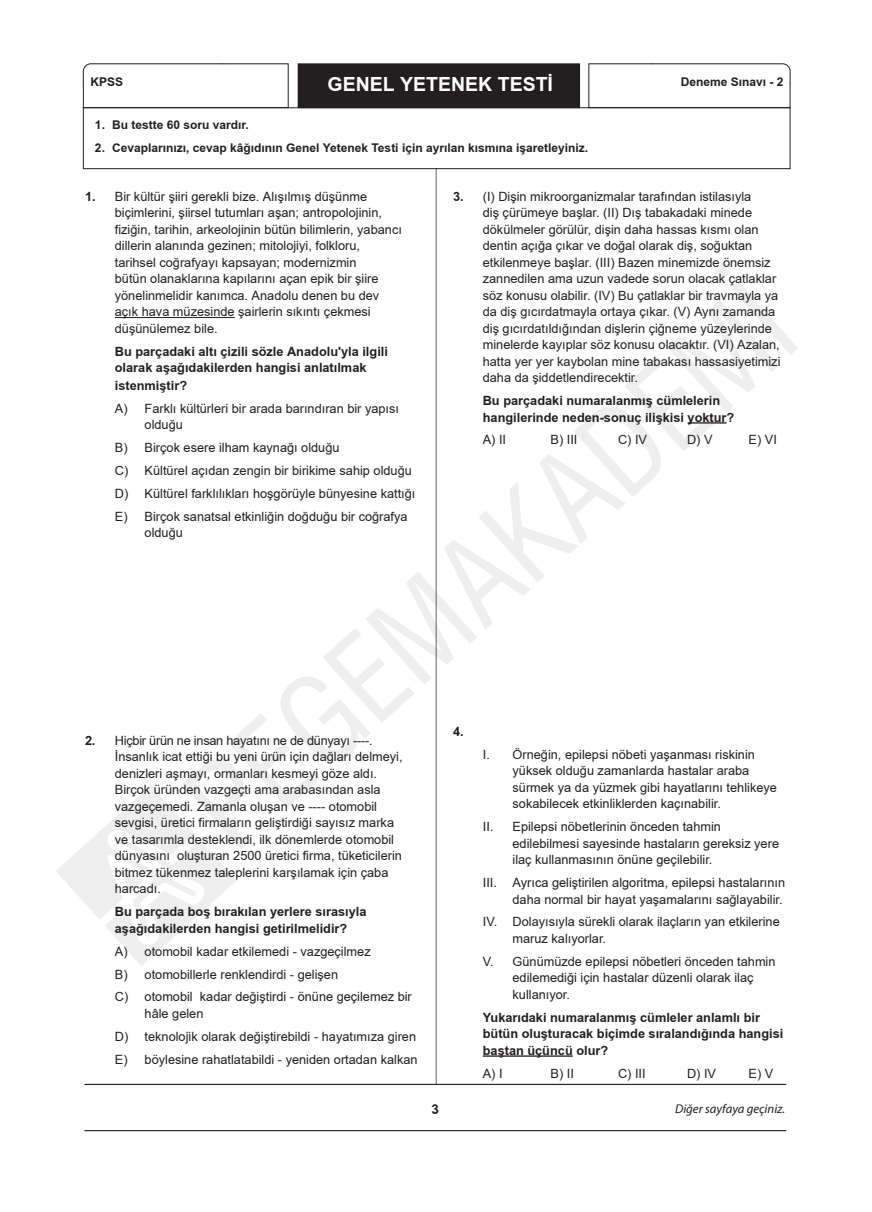
<style>
.page{position:relative;width:872px;height:1212px;background:#fff}
.page>*{position:absolute;margin:0;border:0;box-sizing:border-box;transform-origin:0 0}
.t1{font:700 19.5px "TR Arial";color:#fff}
.t2{font:700 13.5px "TR Arial";color:#231f20}
._5_li_secenek{font:12.75px/16.5px "TR Arial";color:#231f20}
.soru_koku_bold{font:700 12.75px/16.5px "TR Arial";color:#231f20}
.t3{font:italic 12.75px "Myriad Pro";color:#231f20}
.t4{font:700 12px "TR Arial";color:#231f20}
.s1{font-weight:700}
</style>
<div class="page">
<svg style="left:715px;top:264px;width:15px;height:15px"></svg>
<svg style="left:183px;top:572px;width:294px;height:277px"></svg>
<svg style="left:444px;top:283px;width:354px;height:347px"></svg>
<svg style="left:56px;top:785px;width:180px;height:181px"></svg>
<svg style="left:83px;top:63px;width:206px;height:44px"></svg>
<svg style="left:588px;top:63px;width:203px;height:45px"></svg>
<div style="left:298px;top:64px;width:281px;height:44px;background:#231f20"></div>
<div style="left:298px;top:63px;width:282px;height:45px;border:1px solid #231f20"></div>
<div style="left:83px;top:107px;width:707px;height:62px;border:1px solid #231f20"></div>
<hr style="left:84px;top:1084px;width:702px;height:1px;background:#231f20">
<hr style="left:84px;top:1130px;width:702px;height:1px;background:#231f20">
<hr style="left:436px;top:168px;width:1px;height:916px;background:#231f20">
<hr style="left:115px;top:317px;width:120px;height:1px;background:#231f20">
<hr style="left:687px;top:422px;width:39px;height:2px;background:#231f20">
<hr style="left:483px;top:1055px;width:90px;height:2px;background:#231f20">
<h1 class="t1" style="left:327px;top:70px;width:227px">GENEL YETENEK TESTİ</h1>
<p class="t4" style="left:91px;top:73px;width:34px">KPSS</p>
<p class="t4" style="left:681px;top:73px;width:104px">Deneme Sınavı - 2</p>
<p class="t4" style="left:95px;top:117px;width:155px">1. Bu testte 60 soru vardır.</p>
<p class="t4" style="left:95px;top:140px;width:494px">2. Cevaplarınızı, cevap kâğıdının Genel Yetenek Testi için ayrılan kısmına işaretleyiniz.</p>
<p class="_5_li_secenek" style="left:115px;top:188px;width:288px;text-indent:-30px"><span class="s1">1.</span> Bir kültür şiiri gerekli bize. Alışılmış düşünme biçimlerini, şiirsel tutumları aşan; antropolojinin, fiziğin, tarihin, arkeolojinin bütün bilimlerin, yabancı dillerin alanında gezinen; mitolojiyi, folkloru, tarihsel coğrafyayı kapsayan; modernizmin<br>bütün olanaklarına kapılarını açan epik bir şiire yönelinmelidir kanımca. Anadolu denen bu dev açık hava müzesinde şairlerin sıkıntı çekmesi düşünülemez bile.</p>
<p class="soru_koku_bold" style="left:115px;top:343px;width:275px">Bu parçadaki altı çizili sözle Anadolu'yla ilgili olarak aşağıdakilerden hangisi anlatılmak</p>
<p class="soru_koku_bold" style="left:115px;top:377px;width:74px">istenmiştir?</p>
<p class="_5_li_secenek" style="left:145px;top:400px;width:256px;text-indent:-30px">A) Farklı kültürleri bir arada barındıran bir yapısı olduğu</p>
<p class="_5_li_secenek" style="left:115px;top:439px;width:226px">B) Birçok esere ilham kaynağı olduğu</p>
<p class="_5_li_secenek" style="left:115px;top:462px;width:298px">C) Kültürel açıdan zengin bir birikime sahip olduğu</p>
<p class="_5_li_secenek" style="left:115px;top:485px;width:302px">D) Kültürel farklılıkları hoşgörüyle bünyesine kattığı</p>
<p class="_5_li_secenek" style="left:145px;top:508px;width:264px;text-indent:-30px">E) Birçok sanatsal etkinliğin doğduğu bir coğrafya olduğu</p>
<p class="_5_li_secenek" style="left:483px;top:188px;width:299px;text-indent:-30px"><span class="s1">3.</span> (I) Dişin mikroorganizmalar tarafından istilasıyla<br>diş çürümeye başlar. (II) Dış tabakadaki minede dökülmeler görülür, dişin daha hassas kısmı olan dentin açığa çıkar ve doğal olarak diş, soğuktan etkilenmeye başlar. (III) Bazen minemizde önemsiz zannedilen ama uzun vadede sorun olacak çatlaklar söz konusu olabilir. (IV) Bu çatlaklar bir travmayla ya da diş gıcırdatmayla ortaya çıkar. (V) Aynı zamanda diş gıcırdatıldığından dişlerin çiğneme yüzeylerinde minelerde kayıplar söz konusu olacaktır. (VI) Azalan, hatta yer yer kaybolan mine tabakası hassasiyetimizi daha da şiddetlendirecektir.</p>
<p class="soru_koku_bold" style="left:483px;top:392px;width:253px">Bu parçadaki numaralanmış cümlelerin hangilerinde neden-sonuç ilişkisi yoktur?</p>
<p class="_5_li_secenek" style="left:483px;top:432px;width:25px">A) II</p>
<p class="_5_li_secenek" style="left:550px;top:432px;width:28px">B) III</p>
<p class="_5_li_secenek" style="left:618px;top:432px;width:31px">C) IV</p>
<p class="_5_li_secenek" style="left:687px;top:432px;width:27px">D) V</p>
<p class="_5_li_secenek" style="left:748px;top:432px;width:30px">E) VI</p>
<p class="_5_li_secenek" style="left:115px;top:732px;width:289px;text-indent:-30px"><span class="s1">2.</span> Hiçbir ürün ne insan hayatını ne de dünyayı ----.<br>İnsanlık icat ettiği bu yeni ürün için dağları delmeyi, denizleri aşmayı, ormanları kesmeyi göze aldı.<br>Birçok üründen vazgeçti ama arabasından asla vazgeçemedi. Zamanla oluşan ve ---- otomobil sevgisi, üretici firmaların geliştirdiği sayısız marka ve tasarımla desteklendi, ilk dönemlerde otomobil dünyasını oluşturan 2500 üretici firma, tüketicilerin bitmez tükenmez taleplerini karşılamak için çaba harcadı.</p>
<p class="soru_koku_bold" style="left:115px;top:904px;width:253px">Bu parçada boş bırakılan yerlere sırasıyla aşağıdakilerden hangisi getirilmelidir?</p>
<p class="_5_li_secenek" style="left:115px;top:943px;width:257px">A) otomobil kadar etkilemedi - vazgeçilmez</p>
<p class="_5_li_secenek" style="left:115px;top:966px;width:225px">B) otomobillerle renklendirdi - gelişen</p>
<p class="_5_li_secenek" style="left:145px;top:989px;width:269px;text-indent:-30px">C) otomobil kadar değiştirdi - önüne geçilemez bir hâle gelen</p>
<p class="_5_li_secenek" style="left:115px;top:1028px;width:303px">D) teknolojik olarak değiştirebildi - hayatımıza giren</p>
<p class="_5_li_secenek" style="left:115px;top:1051px;width:304px">E) böylesine rahatlatabildi - yeniden ortadan kalkan</p>
<p class="soru_koku_bold" style="left:453px;top:723px;width:12px">4.</p>
<p class="t2" style="left:431px;top:1100px;width:9px">3</p>
<p class="_5_li_secenek" style="left:512px;top:746px;width:266px;text-indent:-30px">I. Örneğin, epilepsi nöbeti yaşanması riskinin yüksek olduğu zamanlarda hastalar araba sürmek ya da yüzmek gibi hayatlarını tehlikeye sokabilecek etkinliklerden kaçınabilir.</p>
<p class="_5_li_secenek" style="left:512px;top:818px;width:268px;text-indent:-30px">II. Epilepsi nöbetlerinin önceden tahmin edilebilmesi sayesinde hastaların gereksiz yere ilaç kullanmasının önüne geçilebilir.</p>
<p class="_5_li_secenek" style="left:483px;top:874px;width:304px;text-align:right">III. Ayrıca geliştirilen algoritma, epilepsi hastalarının daha normal bir hayat yaşamalarını sağlayabilir.</p>
<p class="_5_li_secenek" style="left:512px;top:914px;width:269px;text-indent:-30px">IV. Dolayısıyla sürekli olarak ilaçların yan etkilerine maruz kalıyorlar.</p>
<p class="_5_li_secenek" style="left:512px;top:953px;width:264px;text-indent:-30px">V. Günümüzde epilepsi nöbetleri önceden tahmin edilemediği için hastalar düzenli olarak ilaç kullanıyor.</p>
<p class="soru_koku_bold" style="left:483px;top:1009px;width:302px">Yukarıdaki numaralanmış cümleler anlamlı bir bütün oluşturacak biçimde sıralandığında hangisi baştan üçüncü olur?</p>
<p class="_5_li_secenek" style="left:483px;top:1065px;width:21px">A) I</p>
<p class="_5_li_secenek" style="left:550px;top:1065px;width:25px">B) II</p>
<p class="_5_li_secenek" style="left:618px;top:1065px;width:29px">C) III</p>
<p class="_5_li_secenek" style="left:687px;top:1065px;width:31px">D) IV</p>
<p class="_5_li_secenek" style="left:748px;top:1065px;width:26px">E) V</p>
<p class="t3" style="left:675px;top:1101px;width:112px">Diğer sayfaya geçiniz.</p>
</div>
